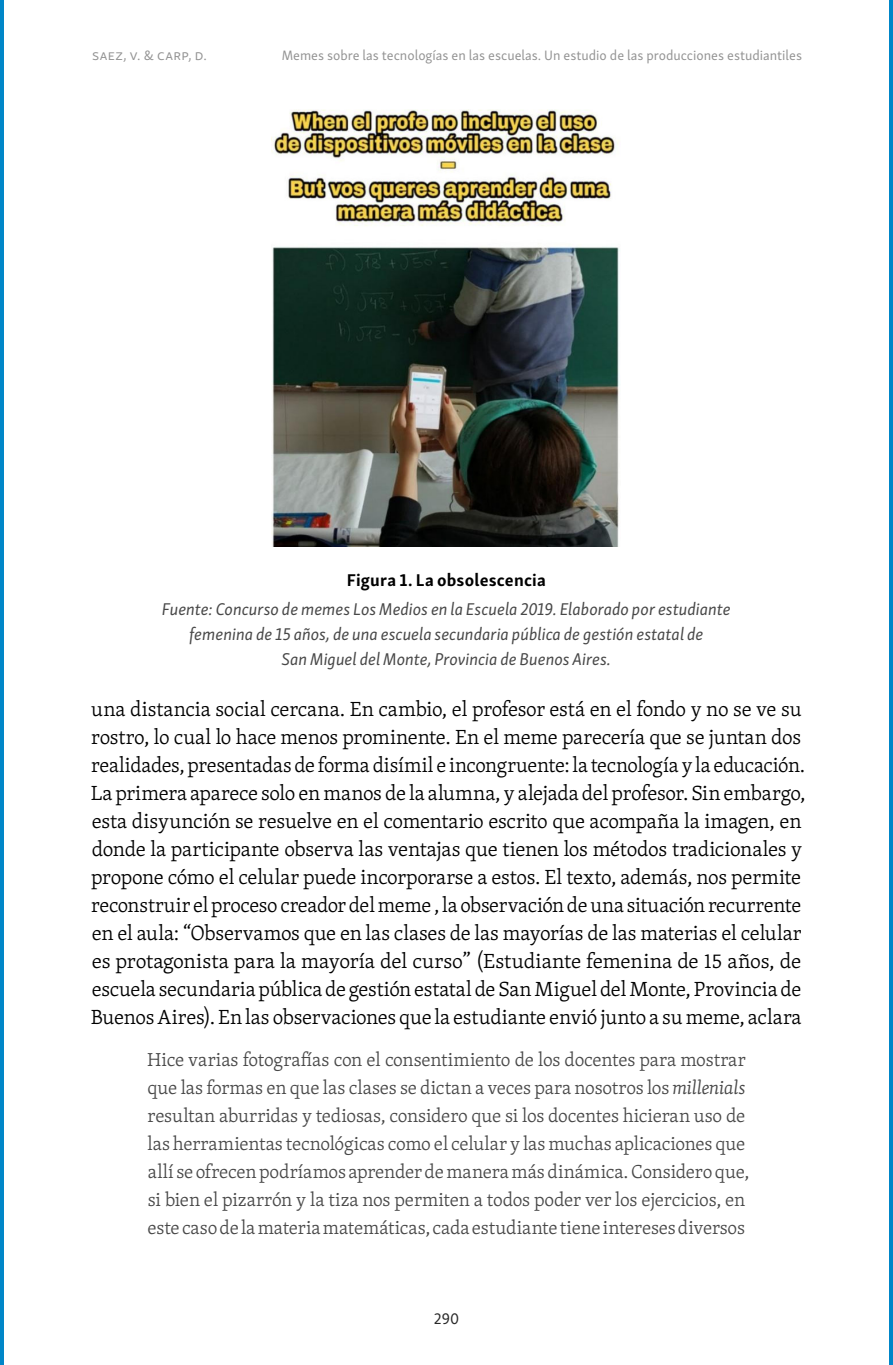
<style>
.page{position:relative;width:893px;height:1365px;background:#fff}
.page>*{position:absolute;margin:0;border:0;box-sizing:border-box;transform-origin:0 0}
.texto-contenido{font:300 21px/28px "Skolar Latin";letter-spacing:-.01em;color:#000}
.texto-contenido-cita{font:300 19.25px/28px "Skolar Latin";letter-spacing:-.01em;color:#484848}
.fuente{font:italic 17.5px/24.5px "Skolar Sans Latn";color:#484848;text-align:center}
.t1{font:700 17.5px "Skolar Sans Latn";letter-spacing:.01em;color:#000}
.t2{font:15.75px "Skolar Sans Latn";color:#292929}
.t3{font:14px "Skolar Sans Latn";color:#939393}
.t4{font:14px "Skolar Sans Latn";letter-spacing:.03em;color:#939393}
.s1{font-style:italic}
</style>
<div class="page">
<img style="left:272px;top:109px;width:348px;height:437px">
<hr style="left:0;top:0;width:4px;height:1364px;background:#0086c8">
<hr style="left:889px;top:0;width:4px;height:1364px;background:#0086c8">
<p class="t4" style="left:92px;top:45px;width:116px">saez, v. &amp; carp, d.</p>
<p class="t3" style="left:282px;top:45px;width:522px">Memes sobre las tecnologías en las escuelas. Un estudio de las producciones estudiantiles</p>
<p class="t1" style="left:347px;top:565px;width:201px">Figura 1. La obsolescencia</p>
<p class="fuente" style="left:162px;top:596px;width:570px">Fuente: Concurso de memes Los Medios en la Escuela 2019. Elaborado por estudiante femenina de 15 años, de una escuela secundaria pública de gestión estatal de<br>San Miguel del Monte, Provincia de Buenos Aires.</p>
<p class="texto-contenido" style="left:91px;top:694px;width:716px">una distancia social cercana. En cambio, el profesor está en el fondo y no se ve su rostro, lo cual lo hace menos prominente. En el meme parecería que se juntan dos realidades, presentadas de forma disímil e incongruente: la tecnología y la educación.<br>La primera aparece solo en manos de la alumna, y alejada del profesor. Sin embargo, esta disyunción se resuelve en el comentario escrito que acompaña la imagen, en donde la participante observa las ventajas que tienen los métodos tradicionales y propone cómo el celular puede incorporarse a estos. El texto, además, nos permite reconstruir el proceso creador del meme , la observación de una situación recurrente en el aula: “Observamos que en las clases de las mayorías de las materias el celular es protagonista para la mayoría del curso” (Estudiante femenina de 15 años, de escuela secundaria pública de gestión estatal de San Miguel del Monte, Provincia de Buenos Aires). En las observaciones que la estudiante envió junto a su meme, aclara</p>
<p class="texto-contenido-cita" style="left:147px;top:1045px;width:604px">Hice varias fotografías con el consentimiento de los docentes para mostrar que las formas en que las clases se dictan a veces para nosotros los <span class="s1">millenials </span>resultan aburridas y tediosas, considero que si los docentes hicieran uso de las herramientas tecnológicas como el celular y las muchas aplicaciones que allí se ofrecen podríamos aprender de manera más dinámica. Considero que, si bien el pizarrón y la tiza nos permiten a todos poder ver los ejercicios, en este caso de la materia matemáticas, cada estudiante tiene intereses diversos</p>
<p class="t2" style="left:434px;top:1306px;width:27px">290</p>
</div>
